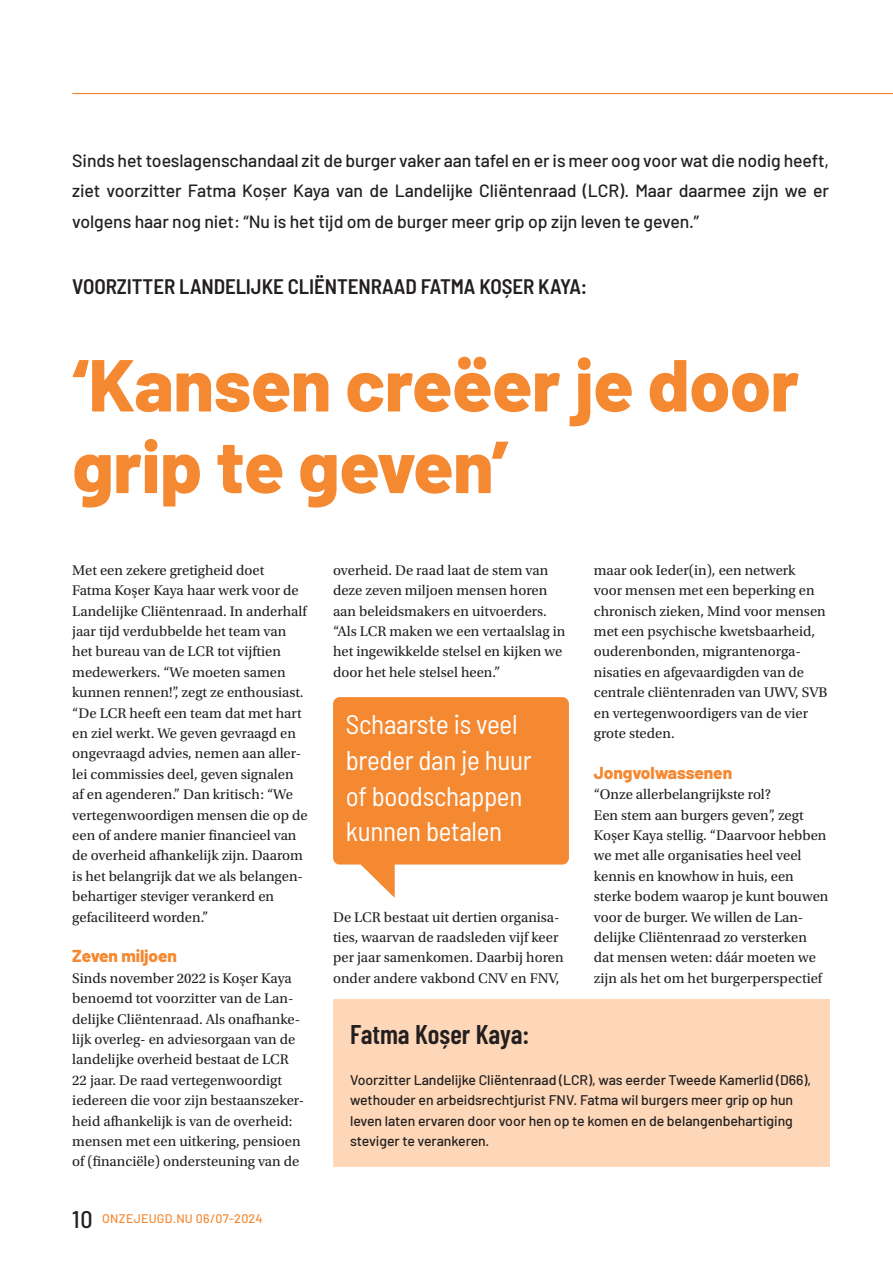
<style>
.page{position:relative;width:893px;height:1263px;background:#fff}
.page>*{position:absolute;margin:0;border:0;box-sizing:border-box;transform-origin:0 0}
.t1{font:800 73.5px/81.6px "Barlow";letter-spacing:-.005em;color:#f58932}
.t2{font:semi-condensed 27px/35.7px "Barlow";letter-spacing:-.01em;color:#fff}
.t3{font:600 27px "Barlow Condensed";color:#231f20}
.t4{font:600 semi-condensed 21px "Barlow";letter-spacing:-.005em;color:#231f20}
.t5{font:500 17.7px/30.6px "Barlow";letter-spacing:-.005em;color:#231f20;text-align:justify}
.t6{font:800 17.25px "Barlow";letter-spacing:-.005em;color:#f58932}
.t7{font:14.7px/20.4px "Utopia Std";color:#231f20}
.t8{font:500 13.95px/20.4px "Barlow";letter-spacing:-.005em;color:#231f20}
.t9{font:500 12.45px "Barlow";letter-spacing:.02em;color:#f58932}
.s1{font-stretch:semi-condensed;font-size:24px;color:#231f20}
</style>
<div class="page">
<hr style="left:72px;top:93px;width:821px;height:1px;background:#f58932">
<svg style="left:333px;top:697px;width:236px;height:201px;fill:#f58932"></svg>
<div style="left:333px;top:999px;width:496px;height:167px;background:#fdd7b7"></div>
<p class="t5" style="left:72px;top:144px;width:758px">Sinds het toeslagenschandaal zit de burger vaker aan tafel en er is meer oog voor wat die nodig heeft, ziet voorzitter Fatma Koșer Kaya van de Landelijke Cliëntenraad (LCR). Maar daarmee zijn we er volgens haar nog niet: “Nu is het tijd om de burger meer grip op zijn leven te geven.”</p>
<h3 class="t4" style="left:72px;top:271px;width:516px">VOORZITTER LANDELIJKE CLIËNTENRAAD FATMA KOȘER KAYA:</h3>
<h1 class="t1" style="left:72px;top:339px;width:728px">‘Kansen creëer je door grip te geven’</h1>
<p class="t7" style="left:72px;top:560px;width:237px">Met een zekere gretigheid doet<br>Fatma Kos¸er Kaya haar werk voor de Landelijke Cliëntenraad. In anderhalf jaar tijd verdubbelde het team van het bureau van de LCR tot vijftien medewerkers. “We moeten samen kunnen rennen!”, zegt ze enthousiast. “De LCR heeft een team dat met hart en ziel werkt. We geven gevraagd en ongevraagd advies, nemen aan aller&shy;lei commissies deel, geven signalen af en agenderen.” Dan kritisch: “We vertegenwoordigen mensen die op de een of andere manier financieel van de overheid afhankelijk zijn. Daarom is het belangrijk dat we als belangen&shy;behartiger steviger verankerd en gefaciliteerd worden.”</p>
<p class="t6" style="left:72px;top:943px;width:106px">Zeven miljoen</p>
<p class="t7" style="left:72px;top:968px;width:233px">Sinds november 2022 is Kos¸er Kaya benoemd tot voorzitter van de Lan&shy;delijke Cliëntenraad. Als onafhanke&shy;lijk overleg- en adviesorgaan van de landelijke overheid bestaat de LCR 22 jaar. De raad vertegenwoordigt iedereen die voor zijn bestaanszeker&shy;heid afhankelijk is van de overheid: mensen met een uitkering, pensioen of (financiële) ondersteuning van de</p>
<p class="t9" style="left:72px;top:1210px;width:192px"><span class="s1">10</span> ONZEJEUGD.NU 06/07-2024</p>
<p class="t7" style="left:333px;top:560px;width:234px">overheid. De raad laat de stem van deze zeven miljoen mensen horen aan beleidsmakers en uitvoerders. “Als LCR maken we een vertaalslag in het ingewikkelde stelsel en kijken we door het hele stelsel heen.”</p>
<h2 class="t2" style="left:346px;top:705px;width:187px">Schaarste is veel breder dan je huur of boodschappen kunnen betalen</h2>
<p class="t7" style="left:333px;top:907px;width:232px">De LCR bestaat uit dertien organisa&shy;ties, waarvan de raadsleden vijf keer per jaar samenkomen. Daarbij horen onder andere vakbond CNV en FNV,</p>
<p class="t7" style="left:594px;top:560px;width:235px">maar ook Ieder(in), een netwerk<br>voor mensen met een beperking en chronisch zieken, Mind voor mensen met een psychische kwetsbaarheid, ouderenbonden, migrantenorga&shy;nisaties en afgevaardigden van de centrale cliëntenraden van UWV, SVB en vertegenwoordigers van de vier grote steden.</p>
<p class="t6" style="left:594px;top:760px;width:140px">Jongvolwassenen</p>
<p class="t7" style="left:594px;top:784px;width:236px">“Onze allerbelangrijkste rol?<br>Een stem aan burgers geven”, zegt Kos¸er Kaya stellig. “Daarvoor hebben we met alle organisaties heel veel kennis en knowhow in huis, een sterke bodem waarop je kunt bouwen voor de burger. We willen de Lan&shy;delijke Cliëntenraad zo versterken dat mensen weten: dáár moeten we zijn als het om het burgerperspectief</p>
<h2 class="t3" style="left:350px;top:1015px;width:181px">Fatma Koșer Kaya:</h2>
<p class="t8" style="left:350px;top:1068px;width:463px">Voorzitter Landelijke Cliëntenraad (LCR), was eerder Tweede Kamerlid (D66), wethouder en arbeidsrechtjurist FNV. Fatma wil burgers meer grip op hun leven laten ervaren door voor hen op te komen en de belangenbehartiging steviger te verankeren.</p>
</div>
